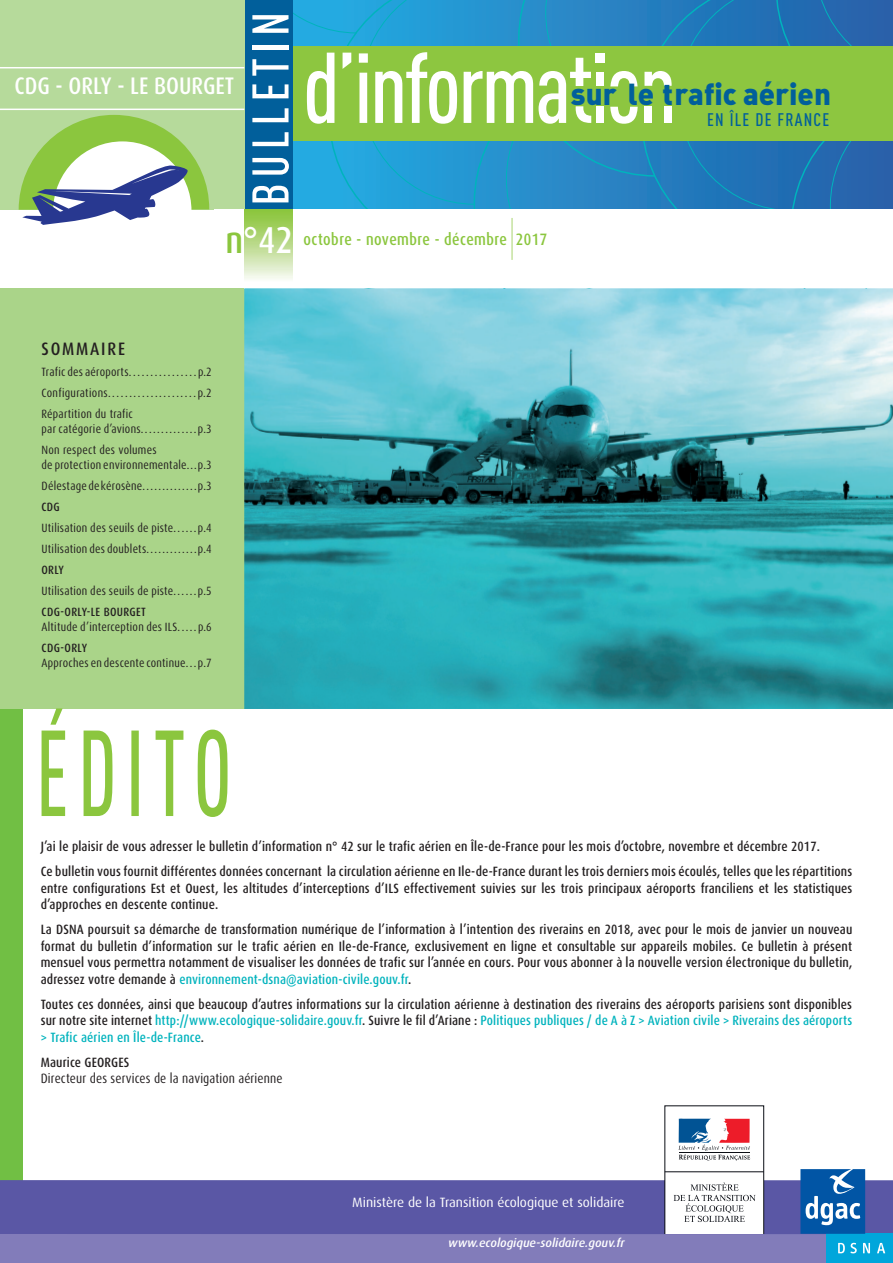
<style>
.page{position:relative;width:893px;height:1263px;background:#fff}
.page>*{position:absolute;margin:0;border:0;box-sizing:border-box;transform-origin:0 0}
.t1{font:500 50.7px "DIN Cond";letter-spacing:.11em;color:#fff}
.t2{font:500 condensed 37.5px "Dax OT";color:#fff}
.t3{font:30px "DIN Black Alternate";color:#015f9b}
.t4{font:500 condensed 24px "Dax OT";color:#fff}
.t5{font:500 18px "DIN Cond";letter-spacing:.07em;color:#015f9b}
.t6{font:500 condensed 18px "Dax OT";letter-spacing:.1em;color:#231f20}
.t7{font:500 condensed 16.5px "Dax OT";color:#8bc63e}
.t8{font:500 condensed 13.5px/16.5px "Dax OT";letter-spacing:.01em;color:#231f20}
.t9{font:13.5px "Dax OT";color:#fff}
.t10{font:condensed 13.5px "Dax OT";letter-spacing:.01em;color:#231f20}
.t11{font:condensed 12px/21px "Dax OT";letter-spacing:.02em;color:#231f20}
.t12{font:500 condensed 12px "Dax OT";letter-spacing:.03em;color:#231f20}
.t13{font:italic 500 12px "Dax OT";color:#fff}
.s1{color:#8bc63e}
.s2{color:#00b3bd}
</style>
<div class="page">
<div style="left:0;top:1233px;width:893px;height:30px;background:#827cba"></div>
<div style="left:0;top:0;width:244px;height:210px;background:#b6da9b"></div>
<hr style="left:0;top:109px;width:244px;height:1px;background:#fff">
<hr style="left:0;top:67px;width:244px;height:1px;background:#fff">
<div style="left:0;top:709px;width:22px;height:476px;background:#71bf44"></div>
<div style="left:0;top:1180px;width:893px;height:54px;background:#5a57a5"></div>
<div style="left:0;top:288px;width:244px;height:421px;background:#aad489"></div>
<div style="left:826px;top:1234px;width:67px;height:29px;background:#00a6db"></div>
<svg style="left:838px;top:1243px;width:19px;height:10px"></svg>
<svg style="left:863px;top:1243px;width:7px;height:10px"></svg>
<svg style="left:877px;top:1243px;width:8px;height:10px"></svg>
<svg style="left:800px;top:1169px;width:65px;height:65px;background:#2f73b5"></svg>
<svg style="left:19px;top:0;width:874px;height:279px"></svg>
<div style="left:244px;top:210px;width:48px;height:78px;background:linear-gradient(to bottom,#86c131,#fffeff)"></div>
<hr style="left:511px;top:218px;width:2px;height:42px;background:#8bc63e">
<svg style="left:42px;top:708px;width:186px;height:109px"></svg>
<img style="left:244px;top:288px;width:649px;height:421px">
<svg style="left:664px;top:1105px;width:100px;height:128px"></svg>
<h3 class="t4" style="left:15px;top:71px;width:221px">CDG - ORLY - LE BOURGET</h3>
<h1 class="t1" style="left:240px;top:206px;width:195px;rotate:-90deg">BULLETIN</h1>
<h2 class="t2" style="left:225px;top:216px;width:69px"><span class="s1">n</span>°42</h2>
<p class="t7" style="left:304px;top:229px;width:246px">octobre - novembre - décembre 2017</p>
<h3 class="t3" style="left:571px;top:74px;width:262px">sur le trafic aérien</h3>
<h3 class="t5" style="left:707px;top:109px;width:124px">EN ÎLE DE FRANCE</h3>
<h3 class="t6" style="left:42px;top:337px;width:85px">SOMMAIRE</h3>
<p class="t11" style="left:42px;top:362px;width:172px;text-align:justify">Trafic des aéroports. . . . . . . . . . . . . . . . p.2<br>Configurations.....................p.2<br>Répartition du trafic</p>
<p class="t11" style="left:42px;top:419px;width:172px">par catégorie d’avions..............p.3<br>Non respect des volumes</p>
<p class="t11" style="left:42px;top:455px;width:172px">de protection environnementale...p.3<br>Délestage de kérosène..............p.3</p>
<p class="t12" style="left:42px;top:499px;width:20px">CDG</p>
<p class="t11" style="left:42px;top:518px;width:172px">Utilisation des seuils de piste......p.4<br>Utilisation des doublets.............p.4</p>
<p class="t12" style="left:42px;top:562px;width:24px">ORLY</p>
<p class="t11" style="left:42px;top:581px;width:172px">Utilisation des seuils de piste......p.5</p>
<p class="t12" style="left:42px;top:604px;width:106px">CDG-ORLY-LE BOURGET</p>
<p class="t11" style="left:42px;top:617px;width:172px">Altitude d’interception des ILS.....p.6</p>
<p class="t12" style="left:42px;top:640px;width:47px">CDG-ORLY</p>
<p class="t11" style="left:42px;top:653px;width:172px">Approches en descente continue...p.7</p>
<p class="t8" style="left:41px;top:834px;width:813px;line-height:25px">J’ai le plaisir de vous adresser le bulletin d’information n° 42 sur le trafic aérien en Île-de-France pour les mois d’octobre, novembre et décembre 2017.<br>Ce bulletin vous fournit différentes données concernant la circulation aérienne en Ile-de-France durant les trois derniers mois écoulés, telles que les répartitions</p>
<p class="t8" style="left:41px;top:880px;width:813px">entre configurations Est et Ouest, les altitudes d’interceptions d’ILS effectivement suivies sur les trois principaux aéroports franciliens et les statistiques d’approches en descente continue.</p>
<p class="t8" style="left:41px;top:921px;width:813px;text-align:justify">La DSNA poursuit sa démarche de transformation numérique de l’information à l’intention des riverains en 2018, avec pour le mois de janvier un nouveau format du bulletin d’information sur le trafic aérien en Ile-de-France, exclusivement en ligne et consultable sur appareils mobiles. Ce bulletin à présent mensuel vous permettra notamment de visualiser les données de trafic sur l’année en cours. Pour vous abonner à la nouvelle version électronique du bulletin, adressez votre demande à <span class="s2">environnement-dsna@aviation-civile.gouv.fr</span>.</p>
<p class="t8" style="left:41px;top:996px;width:813px;text-align:justify">Toutes ces données, ainsi que beaucoup d’autres informations sur la circulation aérienne à destination des riverains des aéroports parisiens sont disponibles sur notre site internet <span class="s2">http://www.ecologique-solidaire.gouv.fr</span>. Suivre le fil d’Ariane : <span class="s2">Politiques publiques / de A à Z &gt; Aviation civile &gt; Riverains des aéroports &gt; Trafic aérien en Île-de-France</span>.</p>
<p class="t8" style="left:41px;top:1054px;width:90px">Maurice GEORGES</p>
<p class="t10" style="left:41px;top:1070px;width:243px">Directeur des services de la navigation aérienne</p>
<p class="t9" style="left:352px;top:1194px;width:274px">Ministère de la Transition écologique et solidaire</p>
<p class="t13" style="left:448px;top:1236px;width:178px">www.ecologique-solidaire.gouv.fr</p>
</div>
